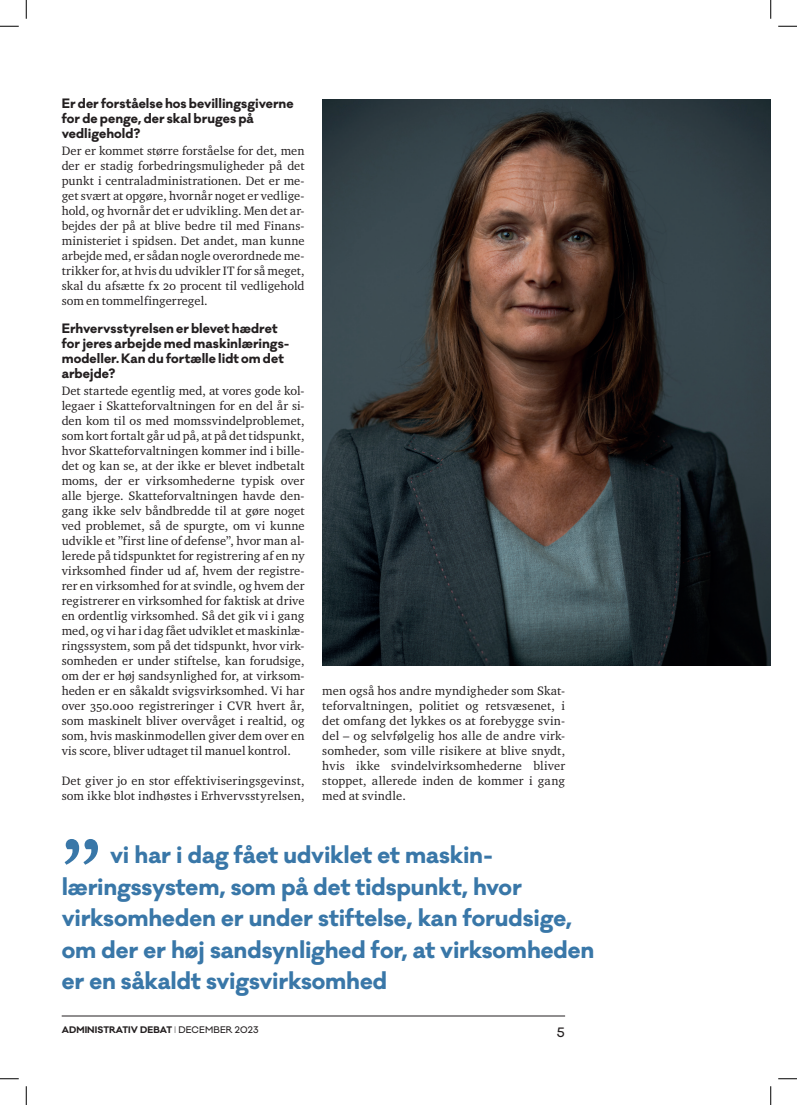
<style>
.page{position:relative;width:797px;height:1105px;background:#fff}
.page>*{position:absolute;margin:0;border:0;box-sizing:border-box;transform-origin:0 0}
.t1{font:700 85.12px "Charter Os FITC";color:#3977a8}
.t2{font:700 22.25px/31.5px "Galano Classic";letter-spacing:-.005em;color:#3977a8}
.t3{font:12.5px/15px "Charter Os FITC";letter-spacing:.01em;color:#231f20;text-align:justify}
.t4{font:700 12.5px/15px "Galano Classic";letter-spacing:.005em;color:#231f20}
.t5{font:500 12.5px "Galano Classic";color:#231f20}
.t6{font:700 8.75px "Galano Classic";letter-spacing:.01em;color:#231f20}
.s1{font-weight:300}
.s2{font-weight:500}
</style>
<div class="page">
<hr style="left:62px;top:1016px;width:503px;height:1px;background:#231f20">
<img style="left:322px;top:99px;width:448px;height:566px">
<svg style="left:0;top:25px;width:19px;height:2px"></svg>
<svg style="left:778px;top:25px;width:19px;height:2px"></svg>
<svg style="left:0;top:1078px;width:19px;height:1px"></svg>
<svg style="left:778px;top:1078px;width:19px;height:1px"></svg>
<svg style="left:25px;top:0;width:2px;height:19px"></svg>
<svg style="left:25px;top:1086px;width:2px;height:19px"></svg>
<svg style="left:770px;top:0;width:1px;height:19px"></svg>
<svg style="left:770px;top:1086px;width:1px;height:19px"></svg>
<p class="t4" style="left:62px;top:96px;width:233px">Er der forståelse hos bevillingsgiverne for de penge, der skal bruges på vedligehold?</p>
<p class="t3" style="left:62px;top:143px;width:244px">Der er kommet større forståelse for det, men der er stadig forbedringsmuligheder på det punkt i centraladministrationen. Det er me&shy;get svært at opgøre, hvornår noget er vedlige&shy;hold, og hvornår det er udvikling. Men det ar&shy;bejdes der på at blive bedre til med Finans&shy;ministeriet i spidsen. Det andet, man kunne arbejde med, er sådan nogle overordnede me&shy;trikker for, at hvis du udvikler IT for så meget, skal du afsætte fx 20 procent til vedligehold som en tommelfingerregel.</p>
<p class="t4" style="left:62px;top:321px;width:229px">Erhvervsstyrelsen er blevet hædret for jeres arbejde med maskinlærings&shy;modeller. Kan du fortælle lidt om det arbejde?</p>
<p class="t3" style="left:62px;top:383px;width:244px">Det startede egentlig med, at vores gode kol&shy;legaer i Skatteforvaltningen for en del år si&shy;den kom til os med momssvindelproblemet, som kort fortalt går ud på, at på det tidspunkt, hvor Skatteforvaltningen kommer ind i bille&shy;det og kan se, at der ikke er blevet indbetalt moms, der er virksomhederne typisk over alle bjerge. Skatteforvaltningen havde den&shy;gang ikke selv båndbredde til at gøre noget ved problemet, så de spurgte, om vi kunne udvikle et ”first line of defense”, hvor man al&shy;lerede på tidspunktet for registrering af en ny virksomhed finder ud af, hvem der registre&shy;rer en virksomhed for at svindle, og hvem der registrerer en virksomhed for faktisk at drive en ordentlig virksomhed. Så det gik vi i gang med, og vi har i dag fået udviklet et maskinlæ&shy;ringssystem, som på det tidspunkt, hvor virk&shy;somheden er under stiftelse, kan forudsige, om der er høj sandsynlighed for, at virksom&shy;heden er en såkaldt svigsvirksomhed. Vi har over 350.000 registreringer i CVR hvert år, som maskinelt bliver overvåget i realtid, og som, hvis maskinmodellen giver dem over en vis score, bliver udtaget til manuel kontrol.</p>
<p class="t3" style="left:62px;top:773px;width:244px">Det giver jo en stor effektiviseringsgevinst, som ikke blot indhøstes i Erhvervsstyrelsen,</p>
<p class="t3" style="left:322px;top:683px;width:244px">men også hos andre myndigheder som Skat&shy;teforvaltningen, politiet og retsvæsenet, i det omfang det lykkes os at forebygge svin&shy;del – og selvfølgelig hos alle de andre virk&shy;somheder, som ville risikere at blive snydt, hvis ikke svindelvirksomhederne bliver stoppet, allerede inden de kommer i gang med at svindle.</p>
<h1 class="t1" style="left:62px;top:816px;width:42px">”</h1>
<h2 class="t2" style="left:62px;top:839px;width:534px;text-indent:48px">vi har i dag fået udviklet et maskin&shy;læringssystem, som på det tidspunkt, hvor virksomheden er under stiftelse, kan forudsige, om der er høj sandsynlighed for, at virksomheden er en såkaldt svigsvirksomhed</h2>
<p class="t6" style="left:62px;top:1024px;width:198px">ADMINISTRATIV DEBAT <span class="s1">|</span> <span class="s2">DECEMBER 2023</span></p>
<p class="t5" style="left:557px;top:1024px;width:9px">5</p>
</div>
